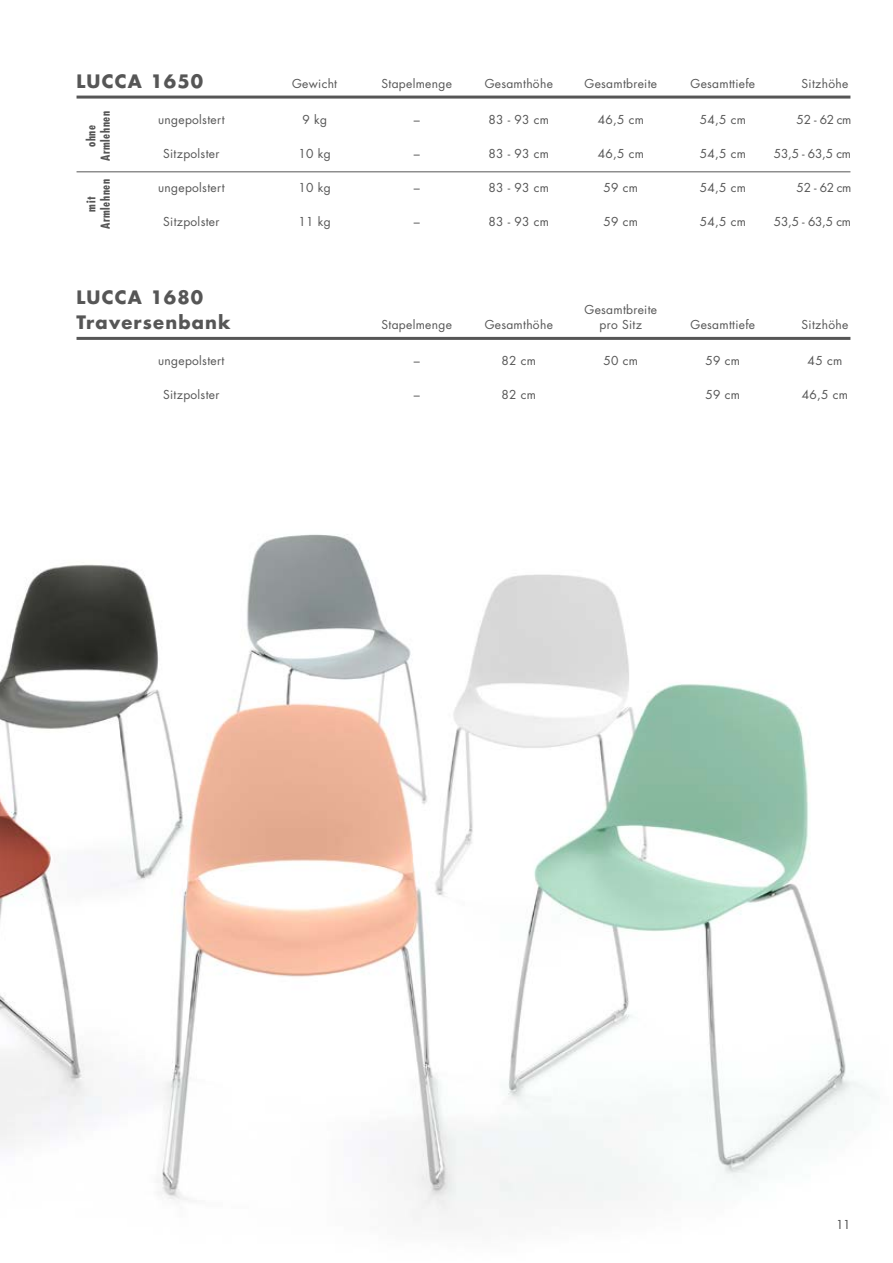
<style>
.page{position:relative;width:893px;height:1263px;background:#fff}
.page>*{position:absolute;margin:0;border:0;box-sizing:border-box;transform-origin:0 0}
.t1{font:700 18px "Futura";letter-spacing:.065em;color:#565656}
.t2{font:12px/14.4px "Futura";letter-spacing:.025em;color:#565656;text-align:center}
.t3{font:700 condensed 12px/14.4px "Futura";letter-spacing:.045em;color:#565656;text-align:center}
.t4{font:12px "Futura";color:#565656}
</style>
<div class="page">
<img style="left:0;top:534px;width:875px;height:687px">
<hr style="left:77px;top:96px;width:773px;height:3px;background:#565656">
<hr style="left:77px;top:171px;width:773px;height:1px;background:#565656">
<hr style="left:77px;top:337px;width:773px;height:3px;background:#565656">
<h1 class="t1" style="left:77px;top:69px;width:128px">LUCCA 1650</h1>
<p class="t2" style="left:292px;top:76px;width:47px">Gewicht</p>
<p class="t2" style="left:382px;top:76px;width:72px">Stapelmenge</p>
<p class="t2" style="left:485px;top:76px;width:70px">Gesamthöhe</p>
<p class="t2" style="left:584px;top:76px;width:74px">Gesamtbreite</p>
<p class="t2" style="left:691px;top:76px;width:66px">Gesamttiefe</p>
<p class="t2" style="left:802px;top:76px;width:48px">Sitzhöhe</p>
<p class="t3" style="left:84px;top:161px;width:51px;rotate:-90deg">ohne<br>Armlehnen</p>
<p class="t2" style="left:158px;top:112px;width:68px">ungepolstert</p>
<p class="t2" style="left:302px;top:112px;width:26px">9 kg</p>
<p class="t2" style="left:414px;top:112px;width:7px">–</p>
<p class="t2" style="left:488px;top:112px;width:62px">83 - 93 cm</p>
<p class="t2" style="left:598px;top:112px;width:48px">46,5 cm</p>
<p class="t2" style="left:700px;top:112px;width:48px">54,5 cm</p>
<p class="t2" style="left:797px;top:112px;width:56px">52 - 62 cm</p>
<p class="t2" style="left:163px;top:146px;width:58px">Sitzpolster</p>
<p class="t2" style="left:298px;top:146px;width:34px">10 kg</p>
<p class="t2" style="left:414px;top:146px;width:7px">–</p>
<p class="t2" style="left:488px;top:146px;width:62px">83 - 93 cm</p>
<p class="t2" style="left:598px;top:146px;width:48px">46,5 cm</p>
<p class="t2" style="left:700px;top:146px;width:48px">54,5 cm</p>
<p class="t2" style="left:774px;top:146px;width:79px">53,5 - 63,5 cm</p>
<p class="t3" style="left:84px;top:229px;width:51px;rotate:-90deg">mit<br>Armlehnen</p>
<p class="t2" style="left:158px;top:180px;width:68px">ungepolstert</p>
<p class="t2" style="left:299px;top:180px;width:34px">10 kg</p>
<p class="t2" style="left:414px;top:180px;width:7px">–</p>
<p class="t2" style="left:488px;top:180px;width:62px">83 - 93 cm</p>
<p class="t2" style="left:603px;top:180px;width:36px">59 cm</p>
<p class="t2" style="left:700px;top:180px;width:48px">54,5 cm</p>
<p class="t2" style="left:797px;top:180px;width:56px">52 - 62 cm</p>
<p class="t2" style="left:163px;top:214px;width:58px">Sitzpolster</p>
<p class="t2" style="left:299px;top:214px;width:34px">11 kg</p>
<p class="t2" style="left:414px;top:214px;width:7px">–</p>
<p class="t2" style="left:488px;top:214px;width:62px">83 - 93 cm</p>
<p class="t2" style="left:603px;top:214px;width:36px">59 cm</p>
<p class="t2" style="left:700px;top:214px;width:48px">54,5 cm</p>
<p class="t2" style="left:774px;top:214px;width:79px">53,5 - 63,5 cm</p>
<h1 class="t1" style="left:77px;top:284px;width:128px">LUCCA 1680</h1>
<h1 class="t1" style="left:77px;top:310px;width:156px">Traversenbank</h1>
<p class="t2" style="left:382px;top:317px;width:72px">Stapelmenge</p>
<p class="t2" style="left:485px;top:317px;width:70px">Gesamthöhe</p>
<p class="t2" style="left:584px;top:302px;width:74px">Gesamtbreite pro Sitz</p>
<p class="t2" style="left:691px;top:317px;width:66px">Gesamttiefe</p>
<p class="t2" style="left:802px;top:317px;width:48px">Sitzhöhe</p>
<p class="t2" style="left:158px;top:353px;width:68px">ungepolstert</p>
<p class="t2" style="left:414px;top:353px;width:7px">–</p>
<p class="t2" style="left:501px;top:353px;width:36px">82 cm</p>
<p class="t2" style="left:603px;top:353px;width:36px">50 cm</p>
<p class="t2" style="left:706px;top:353px;width:36px">59 cm</p>
<p class="t2" style="left:808px;top:353px;width:36px">45 cm</p>
<p class="t2" style="left:163px;top:387px;width:58px">Sitzpolster</p>
<p class="t2" style="left:414px;top:387px;width:7px">–</p>
<p class="t2" style="left:501px;top:387px;width:36px">82 cm</p>
<p class="t2" style="left:706px;top:387px;width:36px">59 cm</p>
<p class="t2" style="left:802px;top:387px;width:48px">46,5 cm</p>
<p class="t4" style="left:837px;top:1217px;width:15px">11</p>
</div>
